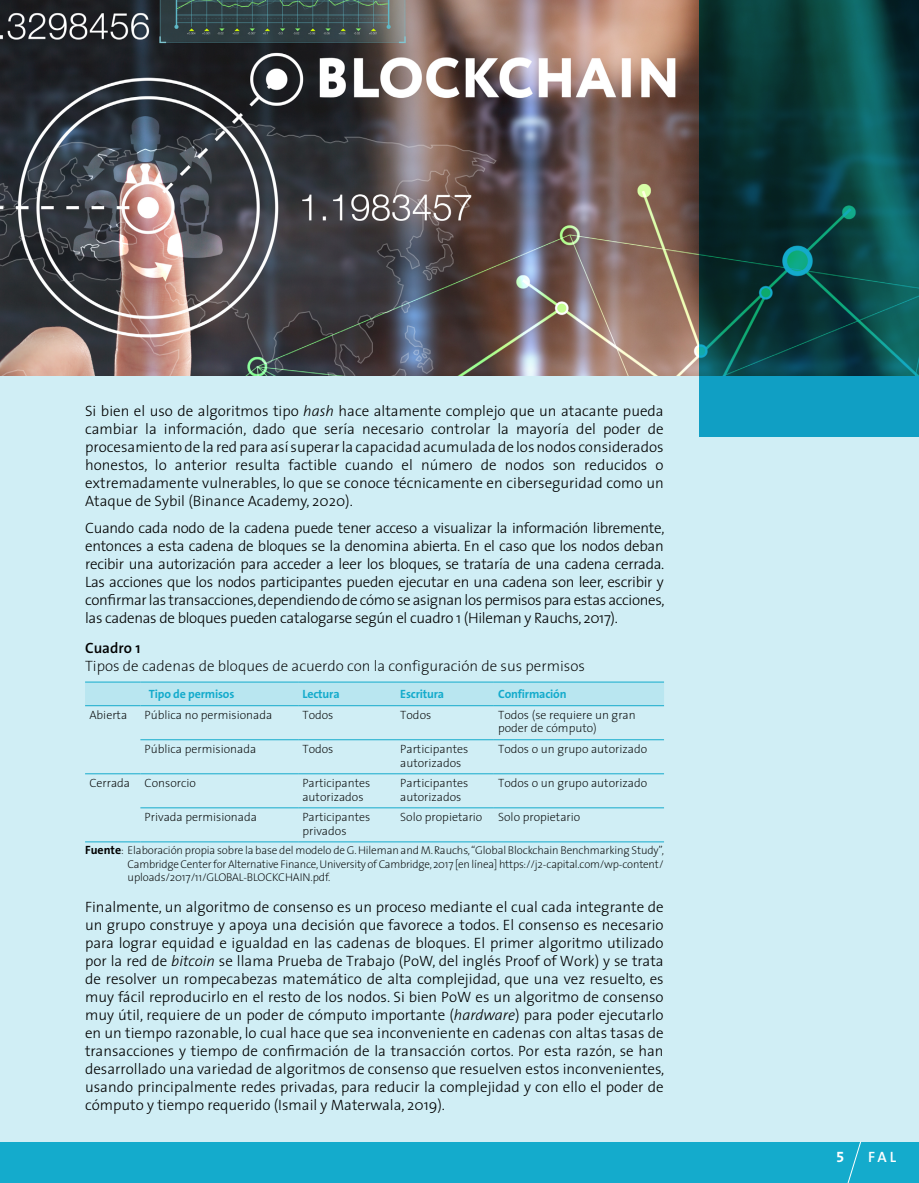
<style>
.page{position:relative;width:919px;height:1183px;background:#fff}
.page>*{position:absolute;margin:0;border:0;box-sizing:border-box;transform-origin:0 0}
.t1{font:300 15px/18px "The Sans";color:#000;text-align:justify}
.t2{font:200 15px "The Sans";color:#000}
.t3{font:600 15px "The Sans";color:#000}
.t4{font:600 15px "The Sans";color:#fff}
.t5{font:15px "The Sans Bold Expert";color:#fff}
.t6{font:200 12px/13.5px "The Sans";color:#000}
.t7{font:700 12px "The Sans";letter-spacing:-.015em;color:#14abcc}
.t8{font:200 11.25px/13.5px "The Sans";letter-spacing:-.01em;color:#000;text-align:justify}
.s1{font-style:italic}
.s2{font-weight:700;font-size:12px}
</style>
<div class="page">
<div style="left:0;top:0;width:918px;height:1182px;background:#d0eef5"></div>
<div style="left:0;top:1141px;width:918px;height:41px;background:#14abcc"></div>
<svg style="left:846px;top:1141px;width:15px;height:41px"></svg>
<img style="left:0;top:0;width:698px;height:375px">
<svg style="left:698px;top:0;width:220px;height:436px;background:#0a4e53"></svg>
<div style="left:85px;top:682px;width:579px;height:23px;background:#b9e6f0"></div>
<hr style="left:140px;top:739px;width:158px;height:1px;background:#14abcc">
<hr style="left:298px;top:739px;width:98px;height:1px;background:#14abcc">
<hr style="left:396px;top:739px;width:98px;height:1px;background:#14abcc">
<hr style="left:494px;top:739px;width:170px;height:1px;background:#14abcc">
<hr style="left:85px;top:773px;width:55px;height:1px;background:#14abcc">
<hr style="left:140px;top:773px;width:158px;height:1px;background:#14abcc">
<hr style="left:298px;top:773px;width:98px;height:1px;background:#14abcc">
<hr style="left:396px;top:773px;width:98px;height:1px;background:#14abcc">
<hr style="left:494px;top:773px;width:170px;height:1px;background:#14abcc">
<hr style="left:85px;top:681px;width:55px;height:1px;background:#14abcc">
<hr style="left:140px;top:681px;width:158px;height:1px;background:#14abcc">
<hr style="left:298px;top:681px;width:98px;height:1px;background:#14abcc">
<hr style="left:396px;top:681px;width:98px;height:1px;background:#14abcc">
<hr style="left:494px;top:681px;width:170px;height:1px;background:#14abcc">
<hr style="left:85px;top:705px;width:55px;height:1px;background:#14abcc">
<hr style="left:140px;top:705px;width:158px;height:1px;background:#14abcc">
<hr style="left:298px;top:705px;width:98px;height:1px;background:#14abcc">
<hr style="left:396px;top:705px;width:98px;height:1px;background:#14abcc">
<hr style="left:494px;top:705px;width:170px;height:1px;background:#14abcc">
<hr style="left:140px;top:807px;width:158px;height:1px;background:#14abcc">
<hr style="left:298px;top:807px;width:98px;height:1px;background:#14abcc">
<hr style="left:396px;top:807px;width:98px;height:1px;background:#14abcc">
<hr style="left:494px;top:807px;width:170px;height:1px;background:#14abcc">
<hr style="left:140px;top:841px;width:158px;height:1px;background:#14abcc">
<hr style="left:298px;top:841px;width:98px;height:1px;background:#14abcc">
<hr style="left:396px;top:841px;width:98px;height:1px;background:#14abcc">
<hr style="left:494px;top:841px;width:170px;height:1px;background:#14abcc">
<hr style="left:85px;top:841px;width:55px;height:1px;background:#14abcc">
<p class="t1" style="left:85px;top:401px;width:580px">Si bien el uso de algoritmos tipo <span class="s1">hash</span> hace altamente complejo que un atacante pueda cambiar la información, dado que sería necesario controlar la mayoría del poder de procesamiento de la red para así superar la capacidad acumulada de los nodos considerados honestos, lo anterior resulta factible cuando el número de nodos son reducidos o extremadamente vulnerables, lo que se conoce técnicamente en ciberseguridad como un Ataque de Sybil (Binance Academy, 2020).</p>
<p class="t1" style="left:85px;top:518px;width:581px">Cuando cada nodo de la cadena puede tener acceso a visualizar la información libremente, entonces a esta cadena de bloques se la denomina abierta. En el caso que los nodos deban recibir una autorización para acceder a leer los bloques, se trataría de una cadena cerrada.<br>Las acciones que los nodos participantes pueden ejecutar en una cadena son leer, escribir y confirmar las transacciones, dependiendo de cómo se asignan los permisos para estas acciones, las cadenas de bloques pueden catalogarse según el cuadro 1 (Hileman y Rauchs, 2017).</p>
<p class="t3" style="left:85px;top:635px;width:57px">Cuadro 1</p>
<p class="t2" style="left:85px;top:658px;width:501px">Tipos de cadenas de bloques de acuerdo con la configuración de sus permisos</p>
<p class="t7" style="left:149px;top:684px;width:87px">Tipo de permisos</p>
<p class="t7" style="left:302px;top:684px;width:39px">Lectura</p>
<p class="t7" style="left:400px;top:684px;width:45px">Escritura</p>
<p class="t7" style="left:498px;top:684px;width:70px">Confirmación</p>
<p class="t6" style="left:89px;top:708px;width:39px">Abierta</p>
<p class="t6" style="left:145px;top:708px;width:129px">Pública no permisionada</p>
<p class="t6" style="left:302px;top:708px;width:33px">Todos</p>
<p class="t6" style="left:400px;top:708px;width:33px">Todos</p>
<p class="t6" style="left:498px;top:708px;width:139px">Todos (se requiere un gran poder de cómputo)</p>
<p class="t6" style="left:145px;top:742px;width:113px">Pública permisionada</p>
<p class="t6" style="left:302px;top:742px;width:33px">Todos</p>
<p class="t6" style="left:400px;top:742px;width:70px">Participantes autorizados</p>
<p class="t6" style="left:498px;top:742px;width:150px">Todos o un grupo autorizado</p>
<p class="t6" style="left:89px;top:776px;width:108px">Cerrada Consorcio</p>
<p class="t6" style="left:302px;top:776px;width:70px">Participantes autorizados</p>
<p class="t6" style="left:400px;top:776px;width:70px">Participantes autorizados</p>
<p class="t6" style="left:498px;top:776px;width:150px">Todos o un grupo autorizado</p>
<p class="t6" style="left:145px;top:810px;width:114px">Privada permisionada</p>
<p class="t6" style="left:302px;top:810px;width:70px">Participantes privados</p>
<p class="t6" style="left:400px;top:810px;width:84px">Solo propietario</p>
<p class="t6" style="left:498px;top:810px;width:84px">Solo propietario</p>
<p class="t8" style="left:128px;top:843px;width:538px;text-indent:-43px"><span class="s2">Fuente</span>: Elaboración propia sobre la base del modelo de G. Hileman and M. Rauchs, “Global Blockchain Benchmarking Study”, Cambridge Center for Alternative Finance, University of Cambridge, 2017 [en línea] https://j2-capital.com/wp-content/ uploads/2017/11/GLOBAL-BLOCKCHAIN.pdf.</p>
<p class="t1" style="left:85px;top:897px;width:580px">Finalmente, un algoritmo de consenso es un proceso mediante el cual cada integrante de un grupo construye y apoya una decisión que favorece a todos. El consenso es necesario para lograr equidad e igualdad en las cadenas de bloques. El primer algoritmo utilizado por la red de <span class="s1">bitcoin</span> se llama Prueba de Trabajo (PoW, del inglés Proof of Work) y se trata de resolver un rompecabezas matemático de alta complejidad, que una vez resuelto, es muy fácil reproducirlo en el resto de los nodos. Si bien PoW es un algoritmo de consenso muy útil, requiere de un poder de cómputo importante (<span class="s1">hardware</span>) para poder ejecutarlo en un tiempo razonable, lo cual hace que sea inconveniente en cadenas con altas tasas de transacciones y tiempo de confirmación de la transacción cortos. Por esta razón, se han desarrollado una variedad de algoritmos de consenso que resuelven estos inconvenientes, usando principalmente redes privadas, para reducir la complejidad y con ello el poder de cómputo y tiempo requerido (Ismail y Materwala, 2019).</p>
<p class="t5" style="left:836px;top:1143px;width:10px">5</p>
<p class="t4" style="left:868px;top:1143px;width:29px">FAL</p>
</div>
